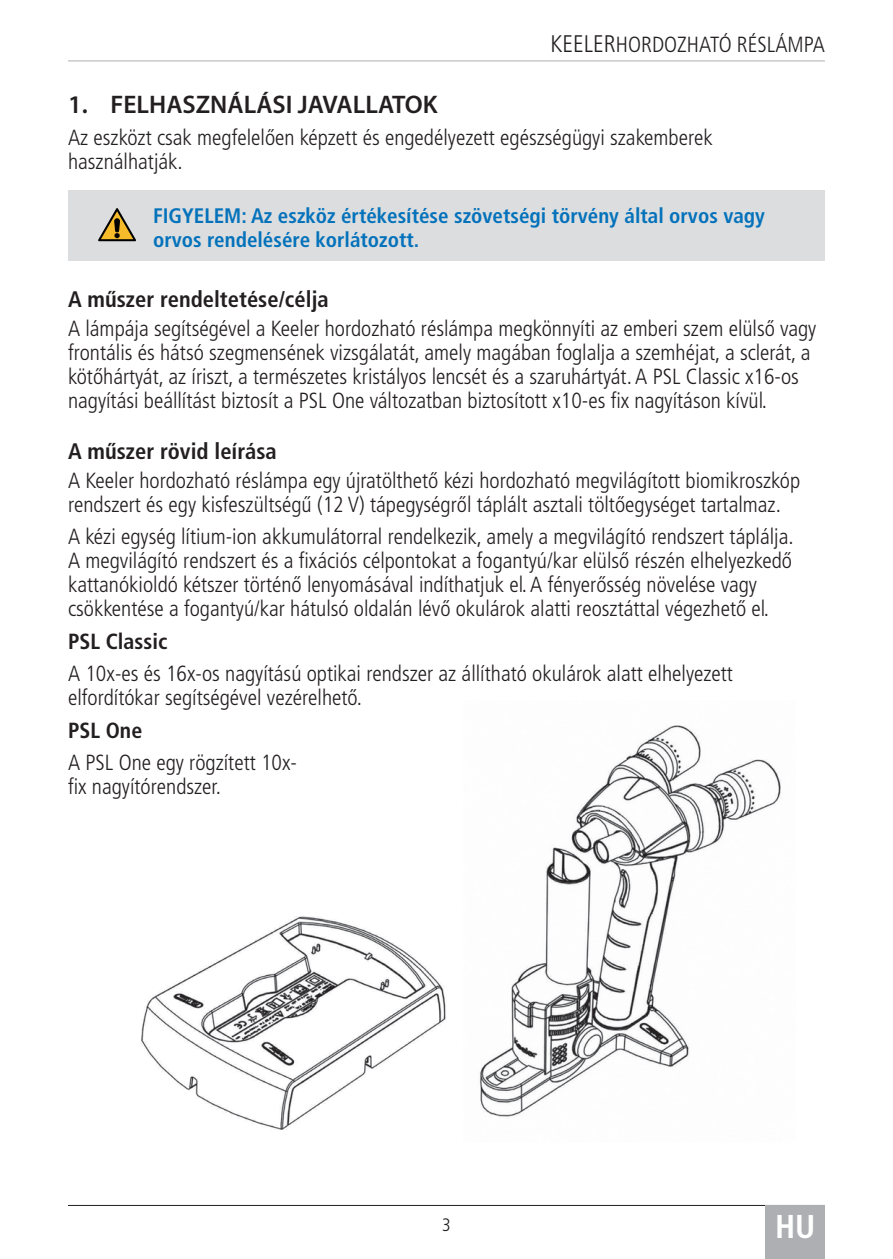
<style>
.page{position:relative;width:893px;height:1259px;background:#fff}
.page>*{position:absolute;margin:0;border:0;box-sizing:border-box;transform-origin:0 0}
.t1{font:700 condensed 33px "Frutiger LT Pro";color:#fff}
.t2{font:600 25.5px "Myriad Pro";color:#231f20}
.t3{font:700 condensed 22.5px "Frutiger LT Pro";color:#231f20}
.t4{font:300 condensed 21.9px/24px "Frutiger LT Pro";color:#231f20}
.t5{font:700 condensed 21.9px "Frutiger LT Pro";color:#231f20}
.t6{font:700 condensed 21px/24px "Frutiger LT Pro";color:#0372bb}
.t7{font:300 condensed 18px "Frutiger LT Pro";color:#231f20}
.s1{font-size:24px}
</style>
<div class="page">
<hr style="left:68px;top:1205px;width:757px;height:1px;background:#231f20">
<div style="left:765px;top:1205px;width:60px;height:54px;background:#aeafb3"></div>
<hr style="left:68px;top:60px;width:757px;height:1px;background:#aeafb3">
<div style="left:68px;top:190px;width:757px;height:71px;background:#dcdddf"></div>
<svg style="left:98px;top:208px;width:38px;height:33px"></svg>
<img style="left:479px;top:725px;width:302px;height:392px">
<img style="left:141px;top:916px;width:305px;height:213px">
<p class="t4" style="left:551px;top:33px;width:276px"><span class="s1">KEELER</span>HORDOZHATÓ RÉSLÁMPA</p>
<p class="t2" style="left:68px;top:88px;width:371px">1. FELHASZNÁLÁSI JAVALLATOK</p>
<p class="t4" style="left:68px;top:126px;width:646px">Az eszközt csak megfelelően képzett és engedélyezett egészségügyi szakemberek használhatják.</p>
<p class="t6" style="left:153px;top:204px;width:613px">FIGYELEM: Az eszköz értékesítése szövetségi törvény által orvos vagy orvos rendelésére korlátozott.</p>
<p class="t3" style="left:68px;top:285px;width:262px">A műszer rendeltetése/célja</p>
<p class="t4" style="left:68px;top:316px;width:750px">A lámpája segítségével a Keeler hordozható réslámpa megkönnyíti az emberi szem elülső vagy frontális és hátsó szegmensének vizsgálatát, amely magában foglalja a szemhéjat, a sclerát, a kötőhártyát, az íriszt, a természetes kristályos lencsét és a szaruhártyát. A PSL Classic x16-os nagyítási beállítást biztosít a PSL One változatban biztosított x10-es fix nagyításon kívül.</p>
<p class="t3" style="left:68px;top:437px;width:210px">A műszer rövid leírása</p>
<p class="t4" style="left:68px;top:468px;width:734px">A Keeler hordozható réslámpa egy újratölthető kézi hordozható megvilágított biomikroszkóp rendszert és egy kisfeszültségű (12 V) tápegységről táplált asztali töltőegységet tartalmaz.</p>
<p class="t4" style="left:68px;top:525px;width:727px">A kézi egység lítium-ion akkumulátorral rendelkezik, amely a megvilágító rendszert táplálja.<br>A megvilágító rendszert és a fixációs célpontokat a fogantyú/kar elülső részén elhelyezkedő kattanókioldó kétszer történő lenyomásával indíthatjuk el. A fényerősség növelése vagy csökkentése a fogantyú/kar hátulsó oldalán lévő okulárok alatti reosztáttal végezhető el.</p>
<p class="t5" style="left:68px;top:628px;width:101px">PSL Classic</p>
<p class="t4" style="left:68px;top:662px;width:666px">A 10x-es és 16x-os nagyítású optikai rendszer az állítható okulárok alatt elhelyezett elfordítókar segítségével vezérelhető.</p>
<p class="t5" style="left:68px;top:717px;width:76px">PSL One</p>
<p class="t4" style="left:68px;top:751px;width:231px">A PSL One egy rögzített 10x&shy;fix nagyítórendszer.</p>
<p class="t7" style="left:442px;top:1214px;width:10px">3</p>
<h1 class="t1" style="left:775px;top:1207px;width:42px">HU</h1>
</div>
